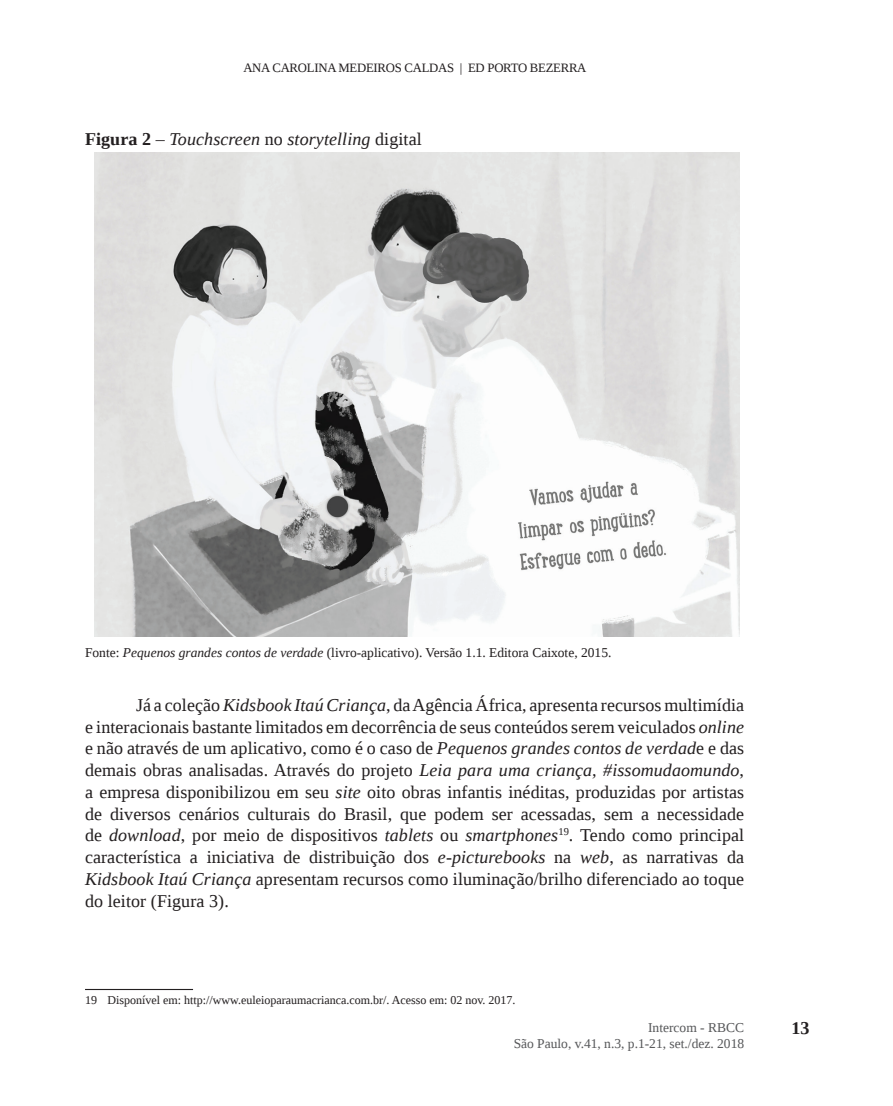
<style>
.page{position:relative;width:893px;height:1106px;background:#fff}
.page>*{position:absolute;margin:0;border:0;box-sizing:border-box;transform-origin:0 0}
.PN{font:18px/21.8px "Liberation Serif";letter-spacing:.005em;color:#231f20;text-align:justify}
.Tf{font:italic 18px "Liberation Serif";letter-spacing:.005em;color:#231f20}
.t1{font:700 18px "Liberation Serif";color:#231f20}
.Fon{font:13.5px "Liberation Serif";color:#231f20}
.t2{font:13.5px/16.2px "Liberation Serif";color:#57585a;text-align:right}
.t3{font:12.75px "Liberation Serif";letter-spacing:-.02em;color:#231f20}
.Foo{font:12px "Liberation Serif";color:#231f20}
.s1{font-weight:700;font-style:normal}
.s2{font-style:normal}
.s3{font-style:italic}
</style>
<div class="page">
<img style="left:94px;top:153px;width:645px;height:483px">
<hr style="left:85px;top:989px;width:108px;height:1px;background:#231f20">
<p class="t3" style="left:243px;top:60px;width:345px">ANA CAROLINA MEDEIROS CALDAS | ED PORTO BEZERRA</p>
<p class="Tf" style="left:85px;top:127px;width:338px"><span class="s1">Figura 2</span> <span class="s2">–</span> Touchscreen <span class="s2">no</span> storytelling <span class="s2">digital</span></p>
<p class="Fon" style="left:85px;top:644px;width:528px">Fonte: <span class="s3">Pequenos grandes contos de verdade</span> (livro-aplicativo). Versão 1.1. Editora Caixote, 2015.</p>
<p class="PN" style="left:85px;top:694px;width:661px;text-indent:51px">Já a coleção <span class="s3">Kidsbook Itaú Criança</span>, da Agência África, apresenta recursos multimídia e interacionais bastante limitados em decorrência de seus conteúdos serem veiculados <span class="s3">online </span>e não através de um aplicativo, como é o caso de <span class="s3">Pequenos grandes contos de verdad</span>e e das demais obras analisadas. Através do projeto <span class="s3">Leia para uma criança, #issomudaomundo</span>, a empresa disponibilizou em seu <span class="s3">site</span> oito obras infantis inéditas, produzidas por artistas de diversos cenários culturais do Brasil, que podem ser acessadas, sem a necessidade de <span class="s3">download</span>, por meio de dispositivos <span class="s3">tablets</span> ou <span class="s3">smartphones</span><sup>19</sup>. Tendo como principal característica a iniciativa de distribuição dos <span class="s3">e-picturebooks</span> na <span class="s3">web</span>, as narrativas da <span class="s3">Kidsbook Itaú Criança</span> apresentam recursos como iluminação/brilho diferenciado ao toque do leitor (Figura 3).</p>
<p class="Foo" style="left:85px;top:992px;width:432px">19 Disponível em: http://www.euleioparaumacrianca.com.br/. Acesso em: 02 nov. 2017.</p>
<p class="t2" style="left:514px;top:1018px;width:232px">Intercom - RBCC<br>São Paulo, v.41, n.3, p.1-21, set./dez. 2018</p>
<p class="t1" style="left:791px;top:1016px;width:19px">13</p>
</div>
